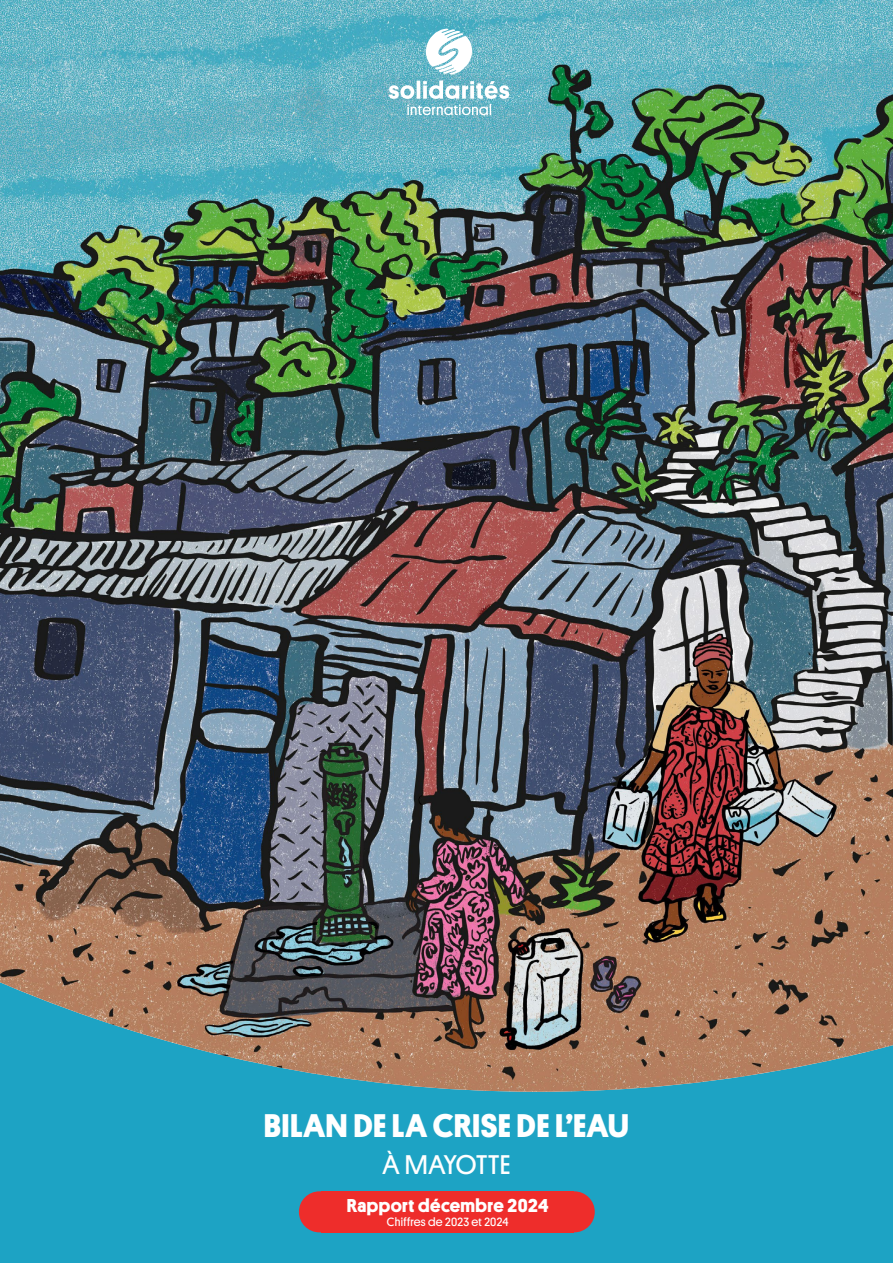
<style>
.page{position:relative;width:893px;height:1263px;background:#1da3c4}
.page>*{position:absolute;margin:0;border:0;box-sizing:border-box;transform-origin:0 0}
.t1{font:700 33px "Platform";letter-spacing:.01em;color:#fff}
.t2{font:27.15px "Platform";letter-spacing:-.005em;color:#fff}
.t3{font:700 18.75px "Platform";letter-spacing:.025em;color:#fff}
.t4{font:12px "Platform";letter-spacing:.025em;color:#fff}
</style>
<div class="page">
<div style="left:299px;top:1191px;width:41px;height:41px;background:#ee2d2b;border-radius:50%"></div>
<div style="left:554px;top:1191px;width:41px;height:41px;background:#ee2d2b;border-radius:50%"></div>
<div style="left:321px;top:1191px;width:253px;height:41px;background:#ee2d2b"></div>
<img style="left:0;top:0;width:893px;height:1092px">
<svg style="left:425px;top:29px;width:47px;height:46px;background:#c4e3ea"></svg>
<svg style="left:389px;top:81px;width:120px;height:34px;background:#97cbd6"></svg>
<p class="t1" style="left:264px;top:1101px;width:367px">BILAN DE LA CRISE DE L’EAU</p>
<p class="t2" style="left:382px;top:1145px;width:130px">À MAYOTTE</p>
<p class="t3" style="left:347px;top:1191px;width:203px">Rapport décembre 2024</p>
<p class="t4" style="left:387px;top:1213px;width:123px">Chiffres de 2023 et 2024</p>
</div>
